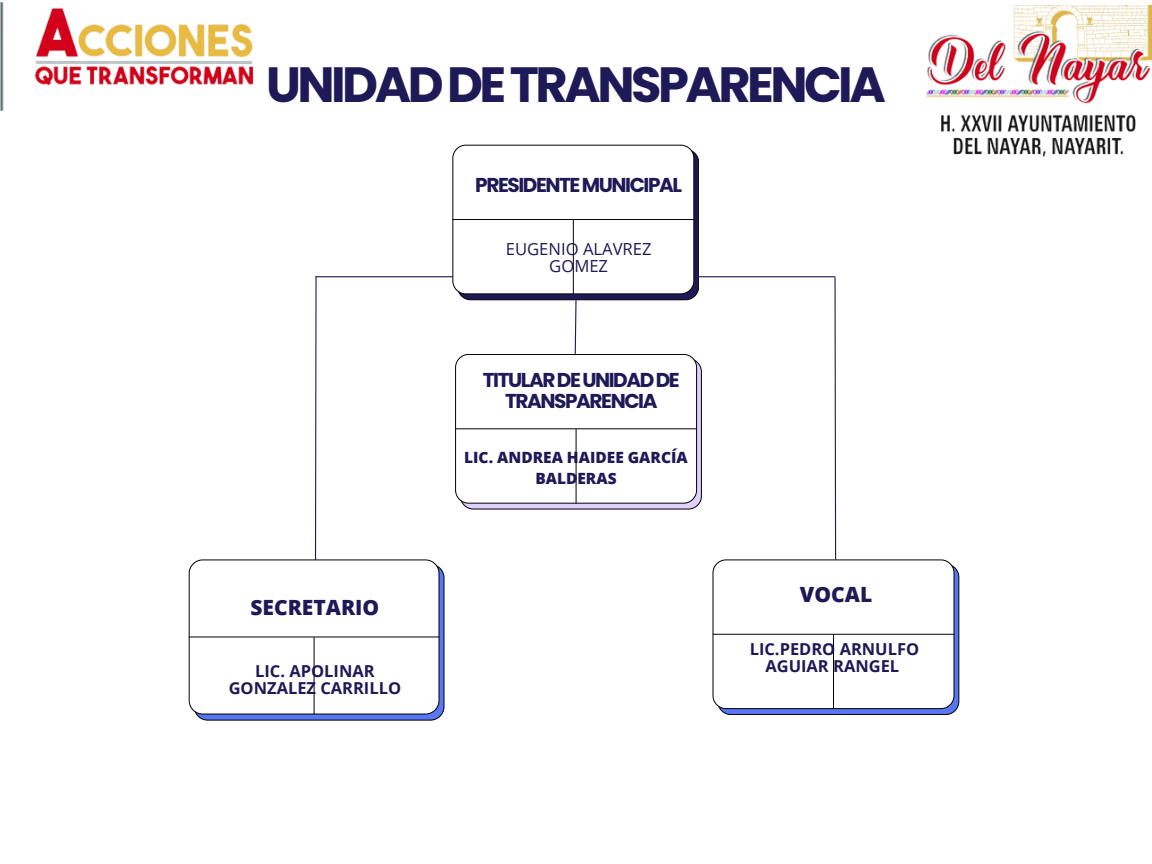
<style>
.page{position:relative;width:1152px;height:864px;background:#fff}
.page>*{position:absolute;margin:0;border:0;box-sizing:border-box;transform-origin:0 0}
.t1{font:700 49.5px "Poppins";letter-spacing:-.07em;color:#1d1a57}
.t2{font:800 21px "Open Sans";color:#1d1a57}
.t3{font:700 20.1px/20.4px "Poppins";letter-spacing:-.07em;color:#1d1a57;text-align:center}
.t4{font:16.65px/17.1px "Open Sans";color:#1d1a57;text-align:center}
.t5{font:700 16.5px/16.8px "Open Sans";color:#1d1a57;text-align:center}
.t6{font:800 15.45px/21.3px "Open Sans";color:#1d1a57;text-align:center}
</style>
<div class="page">
<hr style="left:315px;top:276px;width:520px;height:1px;background:#1d1a57">
<svg style="left:189px;top:276px;width:255px;height:444px"></svg>
<hr style="left:189px;top:637px;width:250px;height:1px;background:#000">
<hr style="left:314px;top:637px;width:1px;height:77px;background:#000">
<svg style="left:713px;top:276px;width:246px;height:439px"></svg>
<hr style="left:713px;top:634px;width:241px;height:1px;background:#000">
<hr style="left:833px;top:635px;width:1px;height:74px;background:#000">
<img style="left:926px;top:5px;width:226px;height:152px">
<svg style="left:453px;top:145px;width:249px;height:364px"></svg>
<img style="left:0;top:3px;width:253px;height:108px">
<h1 class="t1" style="left:266px;top:50px;width:621px">UNIDADDETRANSPARENCIA</h1>
<p class="t3" style="left:475px;top:174px;width:208px">PRESIDENTEMUNICIPAL</p>
<p class="t4" style="left:506px;top:240px;width:147px">EUGENIO ALAVREZ<br>GOMEZ</p>
<p class="t3" style="left:483px;top:370px;width:199px">TITULARDEUNIDADDE<br>TRANSPARENCIA</p>
<p class="t2" style="left:250px;top:592px;width:130px">SECRETARIO</p>
<p class="t5" style="left:229px;top:662px;width:174px">LIC. APOLINAR<br>GONZALEZ CARRILLO</p>
<p class="t6" style="left:464px;top:446px;width:225px">LIC. ANDREA HAIDEE GARCÍA<br>BALDERAS</p>
<p class="t2" style="left:800px;top:580px;width:74px">VOCAL</p>
<p class="t5" style="left:750px;top:640px;width:171px">LIC.PEDRO ARNULFO<br>AGUIAR RANGEL</p>
</div>
